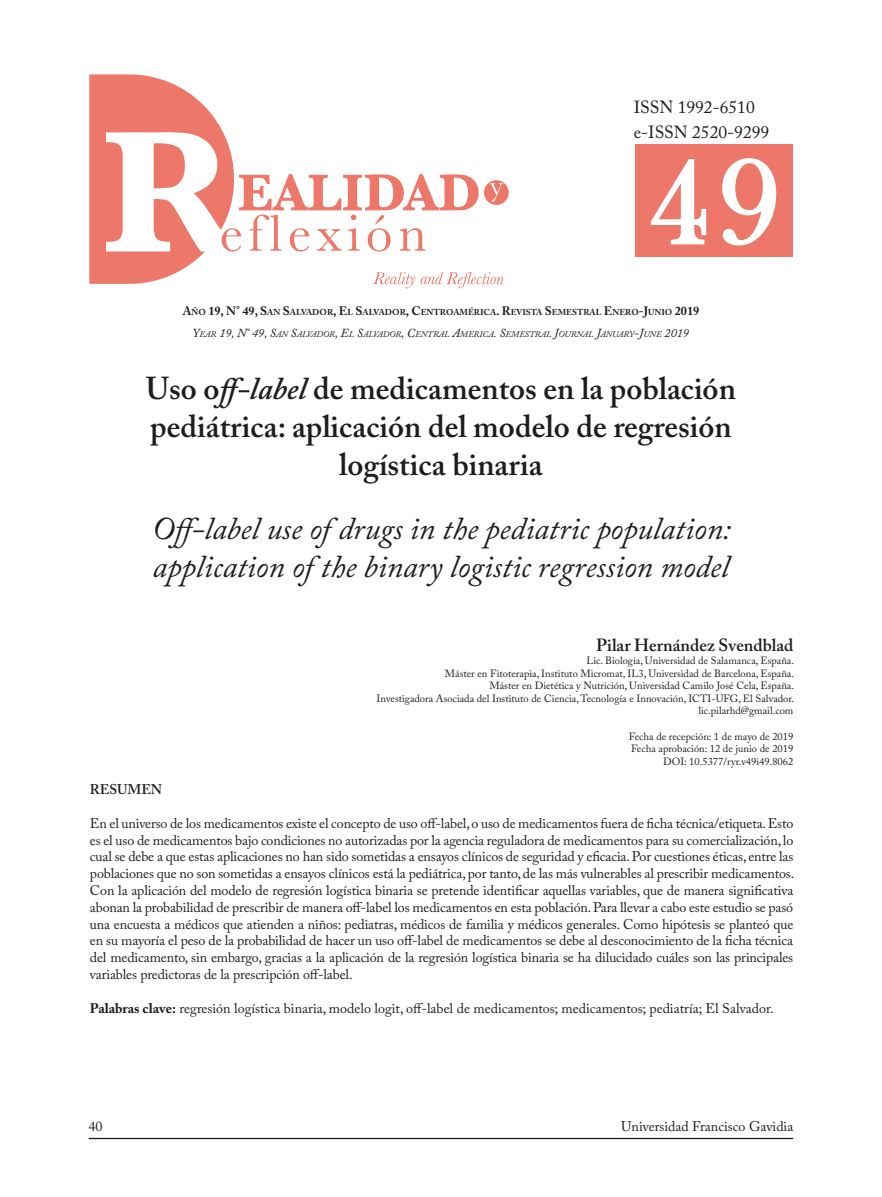
<style>
.page{position:relative;width:882px;height:1197px;background:#fff}
.page>*{position:absolute;margin:0;border:0;box-sizing:border-box;transform-origin:0 0}
.t1{font:122.5px "Bask Old Face";color:#fff}
.Titular_de_resumen{font:600 31.5px/37.8px "Adobe Caslon Pro";color:#1d1d1b;text-align:center}
.t2{font:italic 31.5px/37.8px "Adobe Caslon Pro";color:#1d1d1b}
.t3{font:17.5px "Adobe Caslon Pro";color:#1d1d1b}
.t4{font:600 17.5px "Adobe Caslon Pro";color:#1d1d1b}
.t5{font:14px/16.8px "Adobe Caslon Pro";color:#1d1d1b;text-align:justify}
.t6{font:600 14px "Adobe Caslon Pro";letter-spacing:-.005em;color:#1d1d1b}
.t7{font:10.5px "Adobe Caslon Pro";color:#1d1d1b}
.t8{font:italic 8.58px "Adobe Caslon Pro";color:#1d1d1b}
.t9{font:700 8.58px "Adobe Caslon Pro";color:#1d1d1b}
.s1{font-size:12.25px}
.s2{font-style:italic}
.s3{font-weight:700}
</style>
<div class="page">
<hr style="left:89px;top:1138px;width:704px;height:1px;background:#1d1d1b">
<div style="left:635px;top:144px;width:158px;height:113px;background:#ed786a"></div>
<svg style="left:650px;top:159px;width:57px;height:86px"></svg>
<svg style="left:722px;top:158px;width:55px;height:88px"></svg>
<svg style="left:89px;top:74px;width:420px;height:214px"></svg>
<p class="t3" style="left:634px;top:97px;width:123px">ISSN 1992-6510</p>
<p class="t3" style="left:634px;top:121px;width:137px">e-ISSN 2520-9299</p>
<p class="t1" style="left:648px;top:135px;width:132px">49</p>
<p class="t9" style="left:183px;top:308px;width:518px"><span class="s1">A</span>ÑO <span class="s1">19, N° 49, S</span>AN <span class="s1">S</span>ALVADOR<span class="s1">, E</span>L <span class="s1">S</span>ALVADOR<span class="s1">, C</span>ENTROAMÉRICA <span class="s1">. R</span>EVISTA <span class="s1">S</span>EMESTRAL <span class="s1">E</span>NERO<span class="s1">-J</span>UNIO <span class="s1">2019</span></p>
<p class="t8" style="left:193px;top:329px;width:498px"><span class="s1">Y</span>EAR <span class="s1">19, N° 49, S</span>AN <span class="s1">S</span>ALVADOR<span class="s1">, E</span>L <span class="s1">S</span>ALVADOR<span class="s1">, C</span>ENTRAL <span class="s1">A</span>MERICA<span class="s1">. S</span>EMESTRAL <span class="s1">J</span>OURNAL <span class="s1">J</span>ANUARY<span class="s1">-J</span>UNE <span class="s1">2019</span></p>
<p class="Titular_de_resumen" style="left:146px;top:370px;width:592px">Uso o<span class="s2">ff-label</span> de medicamentos en la población pediátrica: aplicación del modelo de regresión logística binaria</p>
<p class="t2" style="left:152px;top:510px;width:580px">Off-label use of drugs in the pediatric population: application of the binary logistic regression model</p>
<p class="t4" style="left:596px;top:635px;width:199px">Pilar Hernández Svendblad</p>
<p class="t7" style="left:586px;top:654px;width:209px">Lic. Biología, Universidad de Salamanca, España.</p>
<p class="t7" style="left:445px;top:667px;width:351px">Máster en Fitoterapia, Instituto Micromat, IL3, Universidad de Barcelona, España.</p>
<p class="t7" style="left:490px;top:679px;width:306px">Máster en Dietética y Nutrición, Universidad Camilo José Cela, España.</p>
<p class="t7" style="left:377px;top:692px;width:419px">Investigadora Asociada del Instituto de Ciencia, Tecnología e Innovación, ICTI-UFG, El Salvador.</p>
<p class="t7" style="left:698px;top:705px;width:97px">lic.pilarhd@gmail.com</p>
<p class="t7" style="left:629px;top:730px;width:166px">Fecha de recepción: 1 de mayo de 2019</p>
<p class="t7" style="left:631px;top:742px;width:164px">Fecha aprobación: 12 de junio de 2019</p>
<p class="t7" style="left:663px;top:755px;width:132px">DOI: 10.5377/ryr.v49i49.8062</p>
<p class="t6" style="left:90px;top:781px;width:74px">RESUMEN</p>
<p class="t5" style="left:90px;top:815px;width:706px">En el universo de los medicamentos existe el concepto de uso off-label, o uso de medicamentos fuera de ficha técnica/etiqueta. Esto es el uso de medicamentos bajo condiciones no autorizadas por la agencia reguladora de medicamentos para su comercialización, lo cual se debe a que estas aplicaciones no han sido sometidas a ensayos clínicos de seguridad y eficacia. Por cuestiones éticas, entre las poblaciones que no son sometidas a ensayos clínicos está la pediátrica, por tanto, de las más vulnerables al prescribir medicamentos.<br>Con la aplicación del modelo de regresión logística binaria se pretende identificar aquellas variables, que de manera significativa abonan la probabilidad de prescribir de manera off-label los medicamentos en esta población. Para llevar a cabo este estudio se pasó una encuesta a médicos que atienden a niños: pediatras, médicos de familia y médicos generales. Como hipótesis se planteó que en su mayoría el peso de la probabilidad de hacer un uso off-label de medicamentos se debe al desconocimiento de la ficha técnica del medicamento, sin embargo, gracias a la aplicación de la regresión logística binaria se ha dilucidado cuáles son las principales variables predictoras de la prescripción off-label.</p>
<p class="t5" style="left:90px;top:999px;width:685px"><span class="s3">Palabras clave:</span> regresión logística binaria, modelo logit, off-label de medicamentos; medicamentos; pediatría; El Salvador.</p>
<p class="t5" style="left:89px;top:1117px;width:15px">40</p>
<p class="t5" style="left:621px;top:1117px;width:174px">Universidad Francisco Gavidia</p>
</div>
